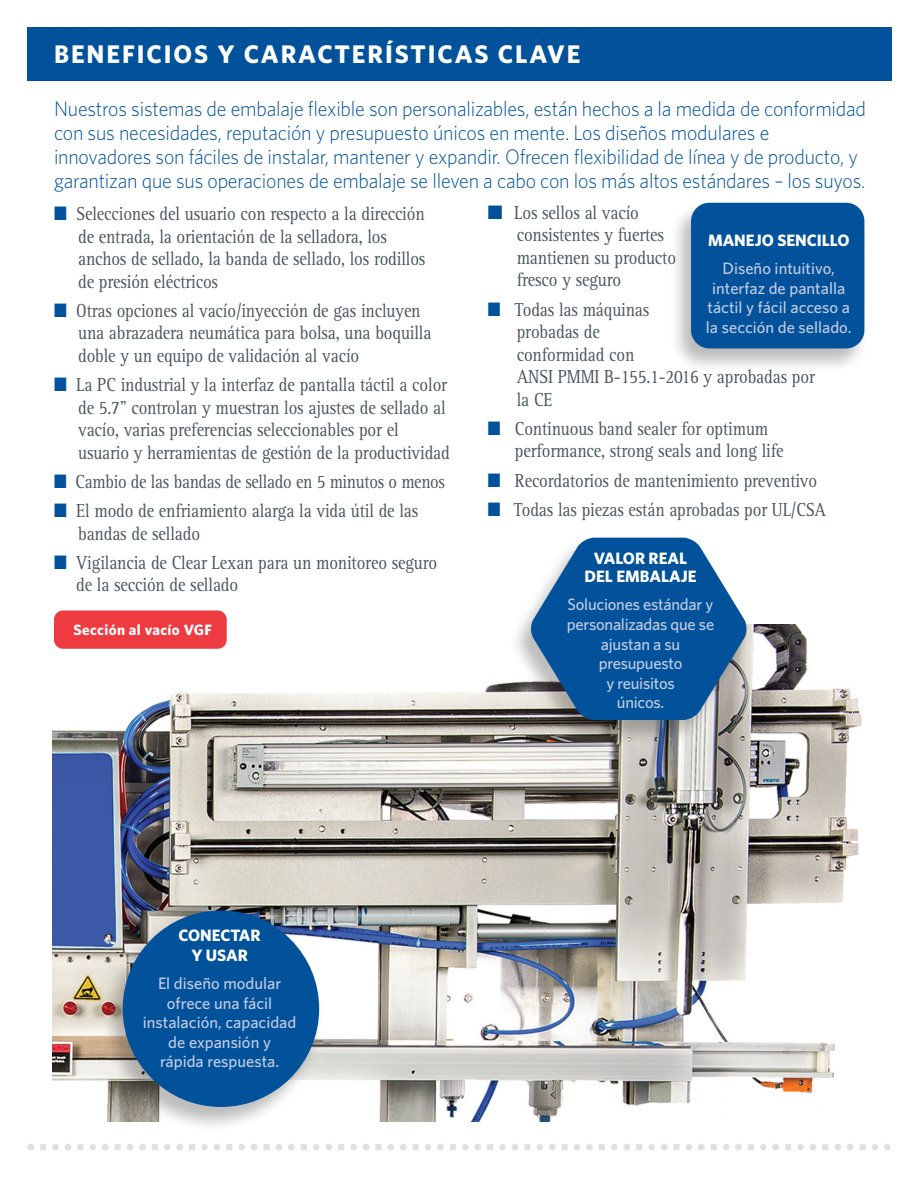
<style>
.page{position:relative;width:918px;height:1188px;background:#fff}
.page>*{position:absolute;margin:0;border:0;box-sizing:border-box;transform-origin:0 0}
.t1{font:700 25.5px "Whitney";letter-spacing:.075em;color:#fff}
.t2{font:300 21px/24px "Whitney";letter-spacing:-.01em;color:#01529a;scale:.95 1}
.t3{font:19.5px/22.5px "Rotis Serif";letter-spacing:-.01em;color:#4b565f;scale:.86 1}
.t4{font:19.5px "Rotis Serif";letter-spacing:-.01em;color:#4b565f;scale:.85 1}
.t5{font:500 16.5px/19.5px "Whitney";color:#c3cbe4;text-align:center}
.t6{font:700 16.5px/18px "Whitney";color:#fff;text-align:center}
.t7{font:700 15px "Whitney";letter-spacing:.025em;color:#fff}
.s1{color:#01529a}
</style>
<div class="page">
<svg style="left:624px;top:1143px;width:6px;height:8px"></svg>
<svg style="left:636px;top:1144px;width:6px;height:6px"></svg>
<div style="left:648px;top:1144px;width:7px;height:6px;background:#e0e0e0;border-radius:50%"></div>
<svg style="left:661px;top:1143px;width:6px;height:8px"></svg>
<div style="left:673px;top:1144px;width:7px;height:6px;background:#e0e0e0"></div>
<svg style="left:686px;top:1144px;width:6px;height:6px"></svg>
<svg style="left:698px;top:1143px;width:6px;height:8px"></svg>
<svg style="left:711px;top:1144px;width:6px;height:6px"></svg>
<svg style="left:723px;top:1144px;width:6px;height:6px"></svg>
<svg style="left:735px;top:1143px;width:7px;height:8px"></svg>
<svg style="left:748px;top:1144px;width:6px;height:6px"></svg>
<div style="left:760px;top:1144px;width:7px;height:6px;background:#e0e0e0;border-radius:50%"></div>
<svg style="left:772px;top:1143px;width:7px;height:8px"></svg>
<svg style="left:785px;top:1144px;width:6px;height:6px"></svg>
<div style="left:797px;top:1144px;width:7px;height:6px;background:#e0e0e0;border-radius:50%"></div>
<svg style="left:810px;top:1143px;width:6px;height:8px"></svg>
<svg style="left:822px;top:1144px;width:6px;height:6px"></svg>
<svg style="left:835px;top:1144px;width:6px;height:6px"></svg>
<svg style="left:847px;top:1143px;width:6px;height:8px"></svg>
<svg style="left:860px;top:1144px;width:6px;height:6px"></svg>
<svg style="left:872px;top:1144px;width:6px;height:6px"></svg>
<svg style="left:884px;top:1143px;width:7px;height:8px"></svg>
<svg style="left:28px;top:1143px;width:6px;height:8px"></svg>
<svg style="left:40px;top:1144px;width:6px;height:6px"></svg>
<div style="left:52px;top:1144px;width:7px;height:6px;background:#e0e0e0;border-radius:50%"></div>
<svg style="left:65px;top:1143px;width:6px;height:8px"></svg>
<svg style="left:77px;top:1144px;width:6px;height:6px"></svg>
<svg style="left:90px;top:1144px;width:6px;height:6px"></svg>
<svg style="left:102px;top:1143px;width:6px;height:8px"></svg>
<svg style="left:115px;top:1144px;width:6px;height:6px"></svg>
<svg style="left:127px;top:1144px;width:6px;height:6px"></svg>
<svg style="left:139px;top:1143px;width:7px;height:8px"></svg>
<svg style="left:152px;top:1144px;width:6px;height:6px"></svg>
<div style="left:164px;top:1144px;width:7px;height:6px;background:#e0e0e0;border-radius:50%"></div>
<svg style="left:176px;top:1143px;width:7px;height:8px"></svg>
<svg style="left:189px;top:1144px;width:6px;height:6px"></svg>
<div style="left:201px;top:1144px;width:7px;height:6px;background:#e0e0e0;border-radius:50%"></div>
<svg style="left:214px;top:1143px;width:6px;height:8px"></svg>
<svg style="left:226px;top:1144px;width:6px;height:6px"></svg>
<svg style="left:239px;top:1144px;width:6px;height:6px"></svg>
<svg style="left:251px;top:1143px;width:6px;height:8px"></svg>
<svg style="left:264px;top:1144px;width:6px;height:6px"></svg>
<svg style="left:276px;top:1144px;width:6px;height:6px"></svg>
<svg style="left:288px;top:1143px;width:7px;height:8px"></svg>
<svg style="left:301px;top:1144px;width:6px;height:6px"></svg>
<svg style="left:313px;top:1144px;width:6px;height:6px"></svg>
<svg style="left:326px;top:1143px;width:6px;height:8px"></svg>
<svg style="left:338px;top:1144px;width:6px;height:6px"></svg>
<div style="left:350px;top:1144px;width:7px;height:6px;background:#e0e0e0;border-radius:50%"></div>
<svg style="left:363px;top:1143px;width:6px;height:8px"></svg>
<div style="left:375px;top:1144px;width:7px;height:6px;background:#e0e0e0"></div>
<svg style="left:388px;top:1144px;width:6px;height:6px"></svg>
<svg style="left:400px;top:1143px;width:6px;height:8px"></svg>
<svg style="left:413px;top:1144px;width:6px;height:6px"></svg>
<svg style="left:425px;top:1144px;width:6px;height:6px"></svg>
<svg style="left:437px;top:1143px;width:7px;height:8px"></svg>
<svg style="left:450px;top:1144px;width:6px;height:6px"></svg>
<div style="left:462px;top:1144px;width:7px;height:6px;background:#e0e0e0;border-radius:50%"></div>
<svg style="left:475px;top:1143px;width:6px;height:8px"></svg>
<svg style="left:487px;top:1144px;width:6px;height:6px"></svg>
<div style="left:499px;top:1144px;width:7px;height:6px;background:#e0e0e0;border-radius:50%"></div>
<svg style="left:512px;top:1143px;width:6px;height:8px"></svg>
<svg style="left:524px;top:1144px;width:6px;height:6px"></svg>
<svg style="left:537px;top:1144px;width:6px;height:6px"></svg>
<svg style="left:549px;top:1143px;width:6px;height:8px"></svg>
<svg style="left:562px;top:1144px;width:6px;height:6px"></svg>
<svg style="left:574px;top:1144px;width:6px;height:6px"></svg>
<svg style="left:586px;top:1143px;width:7px;height:8px"></svg>
<svg style="left:599px;top:1144px;width:6px;height:6px"></svg>
<svg style="left:611px;top:1144px;width:6px;height:6px"></svg>
<div style="left:27px;top:27px;width:865px;height:53px;background:#01529a"></div>
<img style="left:53px;top:625px;width:809px;height:496px">
<div style="left:54px;top:611px;width:173px;height:38px;background:#ee3a41;border-radius:9px"></div>
<div style="left:509px;top:536px;width:242px;height:209px;background:#231f20;opacity:.3"></div>
<svg style="left:530px;top:538px;width:217px;height:182px;background:#316fa6"></svg>
<div style="left:669px;top:202px;width:200px;height:172px;background:#231f20;opacity:.3"></div>
<div style="left:691px;top:203px;width:173px;height:145px;background:#01529a;border-radius:18px"></div>
<div style="left:101px;top:910px;width:223px;height:222px;background:#231f20;opacity:.3"></div>
<div style="left:123px;top:910px;width:196px;height:197px;background:#01529a;border-radius:50%"></div>
<h1 class="t1" style="left:54px;top:37px;width:528px">BENEFICIOS Y CARACTERÍSTICAS CLAVE</h1>
<p class="t2" style="left:54px;top:96px;width:856px">Nuestros sistemas de embalaje flexible son personalizables, están hechos a la medida de conformidad con sus necesidades, reputación y presupuesto únicos en mente. Los diseños modulares e innovadores son fáciles de instalar, mantener y expandir. Ofrecen flexibilidad de línea y de producto, y garantizan que sus operaciones de embalaje se lleven a cabo con los más altos estándares – los suyos.</p>
<p class="t3" style="left:78px;top:203px;width:405px;text-indent:-24px"><span class="s1">■</span> Selecciones del usuario con respecto a la dirección de entrada, la orientación de la selladora, los anchos de sellado, la banda de sellado, los rodillos de presión eléctricos</p>
<p class="t3" style="left:78px;top:300px;width:412px;text-indent:-24px"><span class="s1">■</span> Otras opciones al vacío/inyección de gas incluyen una abrazadera neumática para bolsa, una boquilla doble y un equipo de validación al vacío</p>
<p class="t3" style="left:78px;top:374px;width:434px;text-indent:-24px"><span class="s1">■</span> La PC industrial y la interfaz de pantalla táctil a color de 5.7” controlan y muestran los ajustes de sellado al vacío, varias preferencias seleccionables por el usuario y herramientas de gestión de la productividad</p>
<p class="t4" style="left:54px;top:470px;width:462px"><span class="s1">■</span> Cambio de las bandas de sellado en 5 minutos o menos</p>
<p class="t3" style="left:78px;top:500px;width:397px;text-indent:-24px"><span class="s1">■</span> El modo de enfriamiento alarga la vida útil de las bandas de sellado</p>
<p class="t3" style="left:76px;top:552px;width:421px;text-indent:-22px"><span class="s1">■</span> Vigilancia de Clear Lexan para un monitoreo seguro de la sección de sellado</p>
<p class="t7" style="left:74px;top:620px;width:140px">Sección al vacío VGF</p>
<p class="t3" style="left:517px;top:202px;width:187px;text-indent:-29px"><span class="s1">■</span> Los sellos al vacío consistentes y fuertes mantienen su producto fresco y seguro</p>
<p class="t3" style="left:517px;top:299px;width:348px;text-indent:-29px"><span class="s1">■</span> Todas las máquinas<br>probadas de<br>conformidad con<br>ANSI PMMI B-155.1-2016 y aprobadas por la CE</p>
<p class="t3" style="left:515px;top:418px;width:314px;text-indent:-27px"><span class="s1">■</span> Continuous band sealer for optimum performance, strong seals and long life</p>
<p class="t3" style="left:488px;top:470px;width:385px"><span class="s1">■</span> Recordatorios de mantenimiento preventivo</p>
<p class="t3" style="left:488px;top:499px;width:395px"><span class="s1">■</span> Todas las piezas están aprobadas por UL/CSA</p>
<p class="t6" style="left:708px;top:231px;width:143px">MANEJO SENCILLO</p>
<p class="t5" style="left:706px;top:258px;width:147px">Diseño intuitivo, interfaz de pantalla táctil y fácil acceso a la sección de sellado.</p>
<p class="t6" style="left:585px;top:549px;width:114px">VALOR REAL<br>DEL EMBALAJE</p>
<p class="t5" style="left:567px;top:595px;width:149px">Soluciones estándar y personalizadas que se ajustan a su presupuesto<br>y reuisitos<br>únicos.</p>
<p class="t6" style="left:179px;top:925px;width:84px;line-height:19.5px">CONECTAR<br>Y USAR</p>
<p class="t5" style="left:143px;top:974px;width:155px">El diseño modular ofrece una fácil instalación, capacidad de expansión y<br>rápida respuesta.</p>
</div>
